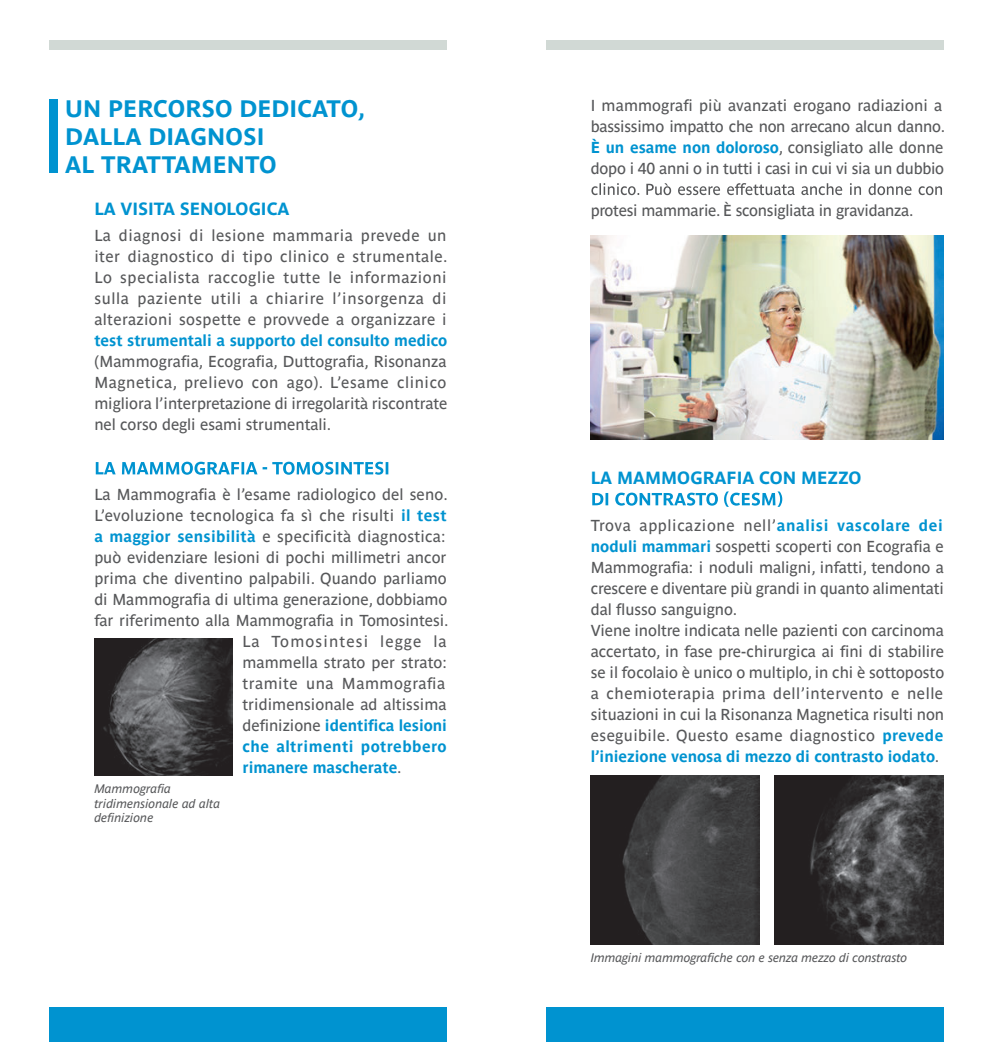
<style>
.page{position:relative;width:993px;height:1042px;background:#fff}
.page>*{position:absolute;margin:0;border:0;box-sizing:border-box;transform-origin:0 0}
.t1{font:700 23.62px/28px "Parisine Ptf";letter-spacing:.005em;color:#0093d0}
.t2{font:700 17.5px "Parisine Ptf";color:#0093d0}
.t3{font:15.75px/21px "Parisine Ptf";color:#57585a;text-align:justify}
.t4{font:700 15.75px "Parisine Ptf";color:#0093d0}
.t5{font:15.75px "Parisine Ptf";letter-spacing:.02em;color:#57585a}
.t6{font:15.75px "Parisine Ptf";letter-spacing:-.02em;color:#57585a}
.t7{font:700 15.75px "Parisine Ptf";letter-spacing:.025em;color:#0093d0}
.t8{font:15.75px "Parisine Ptf";letter-spacing:.035em;color:#57585a}
.t9{font:15.75px "Parisine Ptf";letter-spacing:.075em;color:#57585a}
.t10{font:italic 12.25px/14.7px "Parisine Ptf";letter-spacing:-.005em;color:#57585a}
.s1{font-weight:700;color:#0093d0}
.s2{font-weight:400;color:#57585a}
</style>
<div class="page">
<div style="left:50px;top:1007px;width:396px;height:35px;background:#0093d0"></div>
<div style="left:546px;top:1007px;width:397px;height:35px;background:#0093d0"></div>
<div style="left:50px;top:40px;width:396px;height:10px;background:#d1d9d5"></div>
<div style="left:546px;top:40px;width:397px;height:10px;background:#d1d9d5"></div>
<div style="left:50px;top:99px;width:7px;height:74px;background:#0093d0"></div>
<img style="left:590px;top:236px;width:353px;height:203px">
<svg style="left:96px;top:462px;width:292px;height:13px"></svg>
<svg style="left:592px;top:491px;width:190px;height:16px"></svg>
<img style="left:590px;top:776px;width:169px;height:169px">
<img style="left:94px;top:638px;width:138px;height:137px">
<svg style="left:591px;top:183px;width:350px;height:12px"></svg>
<img style="left:774px;top:776px;width:169px;height:169px">
<h1 class="t1" style="left:65px;top:92px;width:301px">UN PERCORSO DEDICATO,<br>DALLA DIAGNOSI<br>AL TRATTAMENTO</h1>
<p class="t2" style="left:94px;top:196px;width:196px">LA VISITA SENOLOGICA</p>
<p class="t3" style="left:94px;top:224px;width:355px">La diagnosi di lesione mammaria prevede un iter diagnostico di tipo clinico e strumentale.<br>Lo specialista raccoglie tutte le informazioni sulla paziente utili a chiarire l’insorgenza di alterazioni sospette e provvede a organizzare i</p>
<p class="t4" style="left:94px;top:329px;width:354px">test strumentali a supporto del consulto medico</p>
<p class="t3" style="left:94px;top:350px;width:354px">(Mammografia, Ecografia, Duttografia, Risonanza Magnetica, prelievo con ago). L’esame clinico migliora l’interpretazione di irregolarità riscontrate nel corso degli esami strumentali.</p>
<p class="t3" style="left:94px;top:483px;width:355px">La Mammografia è l’esame radiologico del seno.</p>
<p class="t5" style="left:94px;top:504px;width:353px">L’evoluzione tecnologica fa sì che risulti <span class="s1">il test</span></p>
<p class="t5" style="left:94px;top:525px;width:353px"><span class="s1">a maggior sensibilità</span> e specificità diagnostica:</p>
<p class="t3" style="left:94px;top:546px;width:353px">può evidenziare lesioni di pochi millimetri ancor</p>
<p class="t3" style="left:94px;top:567px;width:354px">prima che diventino palpabili. Quando parliamo</p>
<p class="t3" style="left:94px;top:588px;width:354px">di Mammografia di ultima generazione, dobbiamo</p>
<p class="t3" style="left:94px;top:609px;width:356px">far riferimento alla Mammografia in Tomosintesi.</p>
<p class="t9" style="left:242px;top:630px;width:206px">La Tomosintesi legge la</p>
<p class="t3" style="left:242px;top:651px;width:206px">mammella strato per strato:</p>
<p class="t8" style="left:242px;top:672px;width:204px">tramite una Mammografia</p>
<p class="t3" style="left:242px;top:693px;width:206px">tridimensionale ad altissima</p>
<p class="t4" style="left:242px;top:714px;width:206px"><span class="s2">definizione</span> identifica lesioni</p>
<p class="t7" style="left:242px;top:735px;width:206px">che altrimenti potrebbero</p>
<p class="t4" style="left:242px;top:756px;width:161px">rimanere mascherate<span class="s2">.</span></p>
<p class="t10" style="left:94px;top:780px;width:127px">Mammografia tridimensionale ad alta definizione</p>
<p class="t3" style="left:590px;top:93px;width:356px;text-align:left">I mammografi più avanzati erogano radiazioni a bassissimo impatto che non arrecano alcun danno.<br><span class="s1">È un esame non doloroso</span>, consigliato alle donne dopo i 40 anni o in tutti i casi in cui vi sia un dubbio</p>
<p class="t6" style="left:590px;top:198px;width:324px">protesi mammarie. È sconsigliata in gravidanza.</p>
<p class="t2" style="left:590px;top:465px;width:272px">LA MAMMOGRAFIA CON MEZZO</p>
<p class="t3" style="left:590px;top:514px;width:355px;text-align:left">Trova applicazione nell’<span class="s1">analisi vascolare dei noduli mammari</span> sospetti scoperti con Ecografia e Mammografia: i noduli maligni, infatti, tendono a crescere e diventare più grandi in quanto alimentati dal flusso sanguigno.<br>Viene inoltre indicata nelle pazienti con carcinoma accertato, in fase pre-chirurgica ai fini di stabilire se il focolaio è unico o multiplo, in chi è sottoposto a chemioterapia prima dell’intervento e nelle situazioni in cui la Risonanza Magnetica risulti non eseguibile. Questo esame diagnostico <span class="s1">prevede l’iniezione venosa di mezzo di contrasto iodato</span>.</p>
<p class="t10" style="left:590px;top:949px;width:318px">Immagini mammografiche con e senza mezzo di constrasto</p>
</div>
